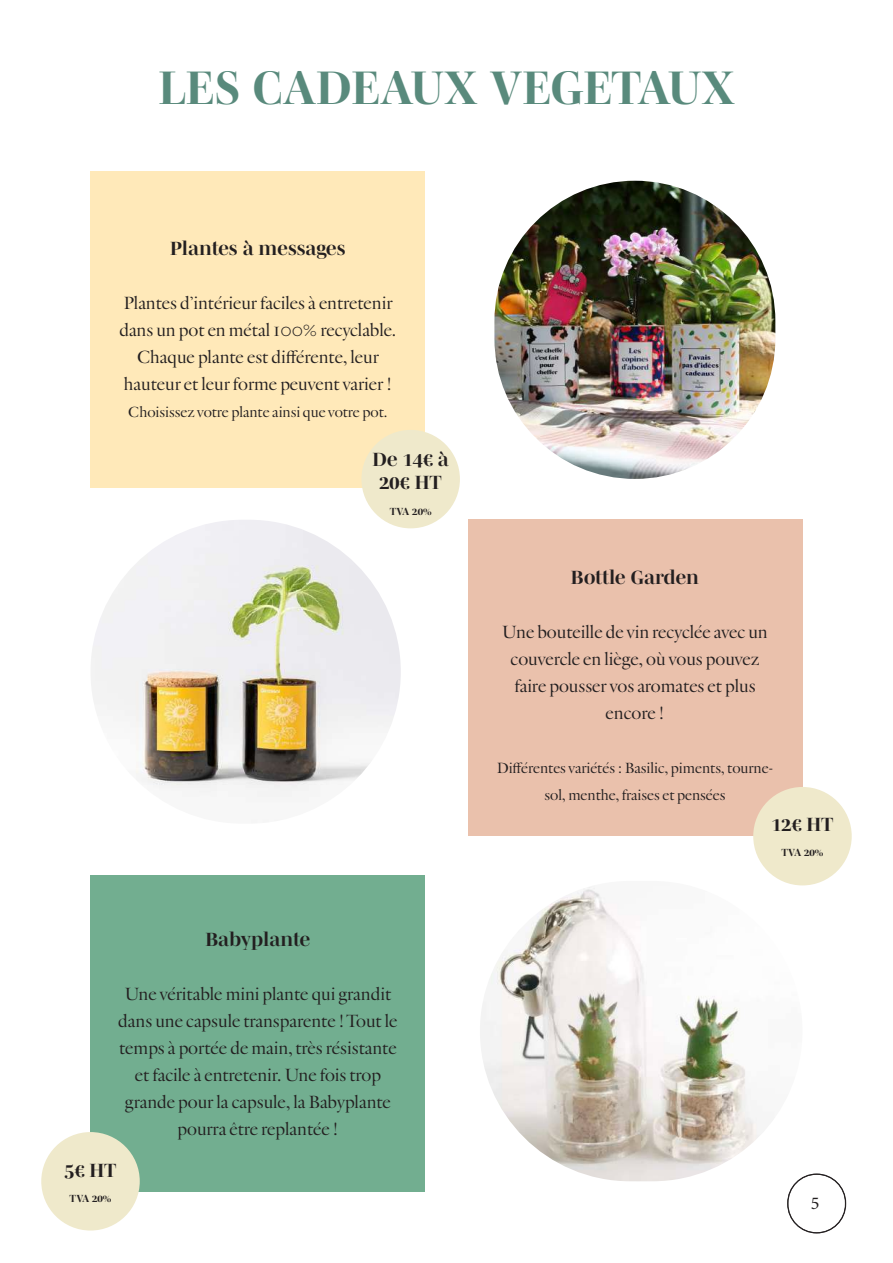
<style>
.page{position:relative;width:893px;height:1263px;background:#fff}
.page>*{position:absolute;margin:0;border:0;box-sizing:border-box;transform-origin:0 0}
.t1{font:700 48px "Mencken Std Head";color:#598a7c}
.t2{font:700 19.5px/23.4px "Mencken Std Head";color:#231f20;text-align:center}
.t3{font:18px/27px "Verdigris MVB Pro Big";color:#231f20;text-align:center}
.t4{font:18px "Minion Pro";color:#231f20}
.t5{font:15px/27px "Verdigris MVB Pro Big";color:#231f20;text-align:center}
.t6{font:700 10.5px "Mencken Std Head";color:#231f20}
</style>
<div class="page">
<div style="left:788px;top:1174px;width:57px;height:59px;border:1px solid #231f20;border-radius:29px"></div>
<img style="left:91px;top:520px;width:310px;height:304px;border-radius:152px">
<div style="left:91px;top:172px;width:334px;height:316px;background:#ffe9b9"></div>
<div style="left:91px;top:875px;width:334px;height:316px;background:#72ae90"></div>
<div style="left:468px;top:520px;width:334px;height:316px;background:#eac1ac"></div>
<img style="left:480px;top:881px;width:322px;height:300px;border-radius:150px">
<div style="left:361px;top:430px;width:99px;height:98px;background:#efe9cb;border-radius:50%"></div>
<div style="left:753px;top:787px;width:99px;height:98px;background:#efe9cb;border-radius:50%"></div>
<div style="left:41px;top:1132px;width:99px;height:98px;background:#efe9cb;border-radius:50%"></div>
<img style="left:494px;top:181px;width:281px;height:298px;border-radius:140px">
<h1 class="t1" style="left:158px;top:60px;width:578px">LES CADEAUX VEGETAUX</h1>
<p class="t2" style="left:170px;top:236px;width:177px">Plantes à messages</p>
<p class="t3" style="left:119px;top:289px;width:279px">Plantes d’intérieur faciles à entretenir dans un pot en métal 100% recyclable.<br>Chaque plante est différente, leur hauteur et leur forme peuvent varier !</p>
<p class="t5" style="left:128px;top:398px;width:261px">Choisissez votre plante ainsi que votre pot.</p>
<p class="t2" style="left:373px;top:447px;width:78px">De 14€ à<br>20€ HT</p>
<p class="t6" style="left:390px;top:505px;width:43px">TVA 20%</p>
<p class="t2" style="left:206px;top:927px;width:106px">Babyplante</p>
<p class="t3" style="left:118px;top:980px;width:281px">Une véritable mini plante qui grandit dans une capsule transparente ! Tout le temps à portée de main, très résistante et facile à entretenir. Une fois trop grande pour la capsule, la Babyplante pourra être replantée !</p>
<p class="t2" style="left:64px;top:1158px;width:54px">5€ HT</p>
<p class="t6" style="left:70px;top:1192px;width:43px">TVA 20%</p>
<p class="t2" style="left:571px;top:566px;width:130px">Bottle Garden</p>
<p class="t3" style="left:502px;top:619px;width:267px">Une bouteille de vin recyclée avec un couvercle en liège, où vous pouvez faire pousser vos aromates et plus encore !</p>
<p class="t5" style="left:497px;top:755px;width:278px">Différentes variétés : Basilic, piments, tourne&shy;sol, menthe, fraises et pensées</p>
<p class="t2" style="left:771px;top:812px;width:64px">12€ HT</p>
<p class="t6" style="left:782px;top:846px;width:43px">TVA 20%</p>
<p class="t4" style="left:811px;top:1191px;width:10px">5</p>
</div>
